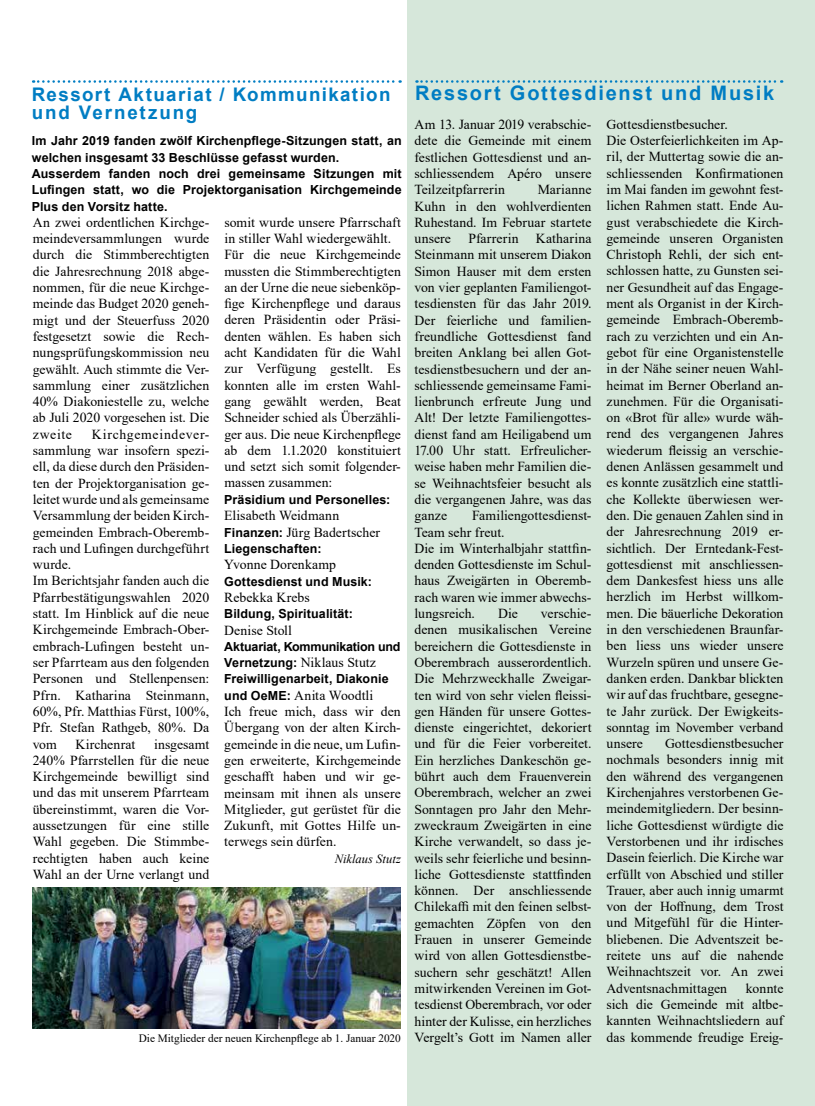
<style>
.page{position:relative;width:815px;height:1106px;background:#fff}
.page>*{position:absolute;margin:0;border:0;box-sizing:border-box;transform-origin:0 0}
.t1{font:700 20px "Arial";letter-spacing:.09em;color:#007dc3}
.t2{font:700 18.75px/18.8px "Arial";letter-spacing:.075em;color:#007dc3}
.t3{font:13.75px/16.2px "Times New Roman";letter-spacing:.005em;color:#000;text-align:justify}
.t4{font:700 12.5px/16.2px "Arial";letter-spacing:.01em;color:#000}
.t5{font:700 12.5px "Arial";letter-spacing:-.015em;color:#000}
.t6{font:italic 12.5px "Times New Roman";letter-spacing:.005em;color:#000}
.t7{font:11.25px "Times New Roman";color:#000}
.s1{font-family:"Arial";font-weight:700;font-size:12.5px}
</style>
<div class="page">
<div style="left:407px;top:0;width:408px;height:1106px;background:#d6e7da"></div>
<svg style="left:33px;top:80px;width:368px;height:3px"></svg>
<svg style="left:416px;top:80px;width:366px;height:3px"></svg>
<img style="left:33px;top:887px;width:368px;height:141px">
<h2 class="t2" style="left:32px;top:85px;width:360px">Ressort Aktuariat / Kommunikation und Vernetzung</h2>
<p class="t4" style="left:32px;top:133px;width:371px">Im Jahr 2019 fanden zwölf Kirchenpflege-Sitzungen statt, an welchen insgesamt 33 Beschlüsse gefasst wurden.<br>Ausserdem fanden noch drei gemeinsame Sitzungen mit Lufingen statt, wo die Projektorganisation Kirchgemeinde Plus den Vorsitz hatte.</p>
<p class="t3" style="left:33px;top:214px;width:178px">An zwei ordentlichen Kirchge&shy;meindeversammlungen wurde durch die Stimmberechtigten die Jahresrechnung 2018 abge&shy;nommen, für die neue Kirchge&shy;meinde das Budget 2020 geneh&shy;migt und der Steuerfuss 2020 festgesetzt sowie die Rech&shy;nungsprüfungskommission neu gewählt. Auch stimmte die Ver&shy;sammlung einer zusätzlichen 40% Diakoniestelle zu, welche ab Juli 2020 vorgesehen ist. Die zweite</p>
<p class="t3" style="left:33px;top:425px;width:178px;text-align:left;text-indent:59px">Kirchgemeindever&shy;sammlung war insofern spezi&shy;ell, da diese durch den Präsiden&shy;ten der Projektorganisation ge&shy;leitet wurde und als gemeinsame<br>Versammlung der beiden Kirch&shy;gemeinden Embrach-Oberemb&shy;rach und Lufingen durchgeführt wurde.<br>Im Berichtsjahr fanden auch die<br>Pfarrbestätigungswahlen 2020 statt. Im Hinblick auf die neue<br>Kirchgemeinde Embrach-Ober&shy;embrach-Lufingen besteht un&shy;ser Pfarrteam aus den folgenden<br>Personen und Stellenpensen:<br>Pfrn. Katharina Steinmann,<br>60%, Pfr. Matthias Fürst, 100%,<br>Pfr. Stefan Rathgeb, 80%. Da vom</p>
<p class="t3" style="left:33px;top:735px;width:178px;text-indent:121px">insgesamt 240% Pfarrstellen für die neue Kirchgemeinde bewilligt sind und das mit unserem Pfarrteam übereinstimmt, waren die Vor&shy;aussetzungen für eine stille Wahl gegeben. Die Stimmbe&shy;rechtigten haben auch keine Wahl an der Urne verlangt und</p>
<p class="t3" style="left:76px;top:735px;width:61px">Kirchenrat</p>
<p class="t3" style="left:224px;top:213px;width:178px;text-align:left">somit wurde unsere Pfarrschaft in stiller Wahl wiedergewählt.<br>Für die neue Kirchgemeinde mussten die Stimmberechtigten an der Urne die neue siebenköp&shy;fige Kirchenpflege und daraus deren Präsidentin oder Präsi&shy;denten wählen. Es haben sich acht Kandidaten für die Wahl zur Verfügung gestellt. Es konnten alle im ersten Wahl&shy;gang gewählt werden, Beat<br>Schneider schied als Überzähli&shy;ger aus. Die neue Kirchenpflege ab dem 1.1.2020 konstituiert und setzt sich somit folgender&shy;massen zusammen:</p>
<p class="t4" style="left:224px;top:491px;width:168px">Präsidium und Personelles:</p>
<p class="t3" style="left:224px;top:507px;width:157px">Elisabeth Weidmann<br><span class="s1">Finanzen:</span> Jürg Badertscher</p>
<p class="t4" style="left:224px;top:540px;width:99px">Liegenschaften:</p>
<p class="t3" style="left:224px;top:556px;width:113px">Yvonne Dorenkamp</p>
<p class="t4" style="left:224px;top:573px;width:149px">Gottesdienst und Musik:</p>
<p class="t3" style="left:224px;top:588px;width:87px">Rebekka Krebs</p>
<p class="t4" style="left:224px;top:606px;width:130px">Bildung, Spiritualität:</p>
<p class="t3" style="left:224px;top:621px;width:69px">Denise Stoll</p>
<p class="t5" style="left:224px;top:637px;width:178px">Aktuariat, Kommunikation und</p>
<p class="t3" style="left:224px;top:654px;width:153px"><span class="s1">Vernetzung:</span> Niklaus Stutz</p>
<p class="t4" style="left:224px;top:671px;width:166px">Freiwilligenarbeit, Diakonie</p>
<p class="t3" style="left:224px;top:686px;width:178px;text-align:left"><span class="s1">und OeME:</span> Anita Woodtli<br>Ich freue mich, dass wir den<br>Übergang von der alten Kirch&shy;gemeinde in die neue, um Lufin&shy;gen erweiterte, Kirchgemeinde geschafft haben und wir ge&shy;meinsam mit ihnen als unsere<br>Mitglieder, gut gerüstet für die<br>Zukunft, mit Gottes Hilfe un&shy;terwegs sein dürfen.</p>
<p class="t6" style="left:335px;top:850px;width:68px">Niklaus Stutz</p>
<p class="t7" style="left:139px;top:1030px;width:264px">Die Mitglieder der neuen Kirchenpflege ab 1. Januar 2020</p>
<h1 class="t1" style="left:415px;top:79px;width:360px">Ressort Gottesdienst und Musik</h1>
<p class="t3" style="left:415px;top:116px;width:179px">Am 13. Januar 2019 verabschie&shy;dete die Gemeinde mit einem festlichen Gottesdienst und an&shy;schliessendem Apéro unsere Teilzeitpfarrerin</p>
<p class="t3" style="left:415px;top:181px;width:178px;text-indent:123px">Marianne Kuhn in den wohlverdienten Ruhestand. Im Februar startete unsere</p>
<p class="t3" style="left:415px;top:230px;width:179px;text-indent:121px">Katharina Steinmann mit unserem Diakon Simon Hauser mit dem ersten von vier geplanten Familiengot&shy;tesdiensten für das Jahr 2019.<br>Der feierliche und familien&shy;freundliche Gottesdienst fand breiten Anklang bei allen Got&shy;tesdienstbesuchern und der an&shy;schliessende gemeinsame Fami&shy;lienbrunch erfreute Jung und Alt! Der letzte Familiengottes&shy;dienst fand am Heiligabend um 17.00 Uhr statt. Erfreulicher&shy;weise haben mehr Familien die&shy;se Weihnachtsfeier besucht als die vergangenen Jahre, was das ganze</p>
<p class="t3" style="left:468px;top:230px;width:52px">Pfarrerin</p>
<p class="t3" style="left:415px;top:507px;width:178px;text-align:left;text-indent:58px">Familiengottesdienst-<br>Team sehr freut.<br>Die im Winterhalbjahr stattfin&shy;denden Gottesdienste im Schul&shy;haus Zweigärten in Oberemb&shy;rach waren wie immer abwechs&shy;lungsreich.</p>
<p class="t3" style="left:415px;top:605px;width:179px;text-indent:126px">verschie&shy;denen musikalischen Vereine bereichern die Gottesdienste in Oberembrach ausserordentlich.<br>Die Mehrzweckhalle Zweigar&shy;ten wird von sehr vielen fleissi&shy;gen Händen für unsere Gottes&shy;dienste eingerichtet, dekoriert und für die Feier vorbereitet.<br>Ein herzliches Dankeschön ge&shy;bührt auch dem Frauenverein Oberembrach, welcher an zwei Sonntagen pro Jahr den Mehr&shy;zweckraum Zweigärten in eine Kirche verwandelt, so dass je&shy;weils sehr feierliche und besinn&shy;liche Gottesdienste stattfinden können. Der anschliessende Chilekaffi mit den feinen selbst&shy;gemachten Zöpfen von den Frauen in unserer Gemeinde wird von allen Gottesdienstbe&shy;suchern sehr geschätzt! Allen mitwirkenden Vereinen im Got&shy;tesdienst Oberembrach, vor oder hinter der Kulisse, ein herzliches Vergelt’s Gott im Namen aller</p>
<p class="t3" style="left:498px;top:605px;width:21px">Die</p>
<p class="t3" style="left:606px;top:116px;width:178px;text-align:left">Gottesdienstbesucher.<br>Die Osterfeierlichkeiten im Ap&shy;ril, der Muttertag sowie die an&shy;schliessenden Konfirmationen im Mai fanden im gewohnt fest&shy;lichen Rahmen statt. Ende Au&shy;gust verabschiedete die Kirch&shy;gemeinde unseren Organisten<br>Christoph Rehli, der sich ent&shy;schlossen hatte, zu Gunsten sei&shy;ner Gesundheit auf das Engage&shy;ment als Organist in der Kirch&shy;gemeinde Embrach-Oberemb&shy;rach zu verzichten und ein An&shy;gebot für eine Organistenstelle in der Nähe seiner neuen Wahl&shy;heimat im Berner Oberland an&shy;zunehmen. Für die Organisati&shy;on «Brot für alle» wurde wäh&shy;rend des vergangenen Jahres wiederum fleissig an verschie&shy;denen Anlässen gesammelt und es konnte zusätzlich eine stattli&shy;che Kollekte überwiesen wer&shy;den. Die genauen Zahlen sind in der Jahresrechnung 2019 er&shy;sichtlich. Der Erntedank-Fest&shy;gottesdienst mit anschliessen&shy;dem Dankesfest hiess uns alle herzlich im Herbst willkom&shy;men. Die bäuerliche Dekoration in den verschiedenen Braunfar&shy;ben liess uns wieder unsere<br>Wurzeln spüren und unsere Ge&shy;danken erden. Dankbar blickten wir auf das fruchtbare, gesegne&shy;te Jahr zurück. Der Ewigkeits&shy;sonntag im November verband unsere</p>
<p class="t3" style="left:606px;top:735px;width:178px;text-indent:58px">Gottesdienstbesucher nochmals besonders innig mit den während des vergangenen Kirchenjahres verstorbenen Ge&shy;meindemitgliedern. Der besinn&shy;liche Gottesdienst würdigte die Verstorbenen und ihr irdisches Dasein feierlich. Die Kirche war erfüllt von Abschied und stiller Trauer, aber auch innig umarmt von der Hoffnung, dem Trost und Mitgefühl für die Hinter&shy;bliebenen. Die Adventszeit be&shy;reitete uns auf die nahende Weihnachtszeit vor. An zwei Adventsnachmittagen</p>
<p class="t3" style="left:606px;top:979px;width:178px;text-indent:139px">konnte sich die Gemeinde mit altbe&shy;kannten Weihnachtsliedern auf das kommende freudige Ereig-</p>
</div>
